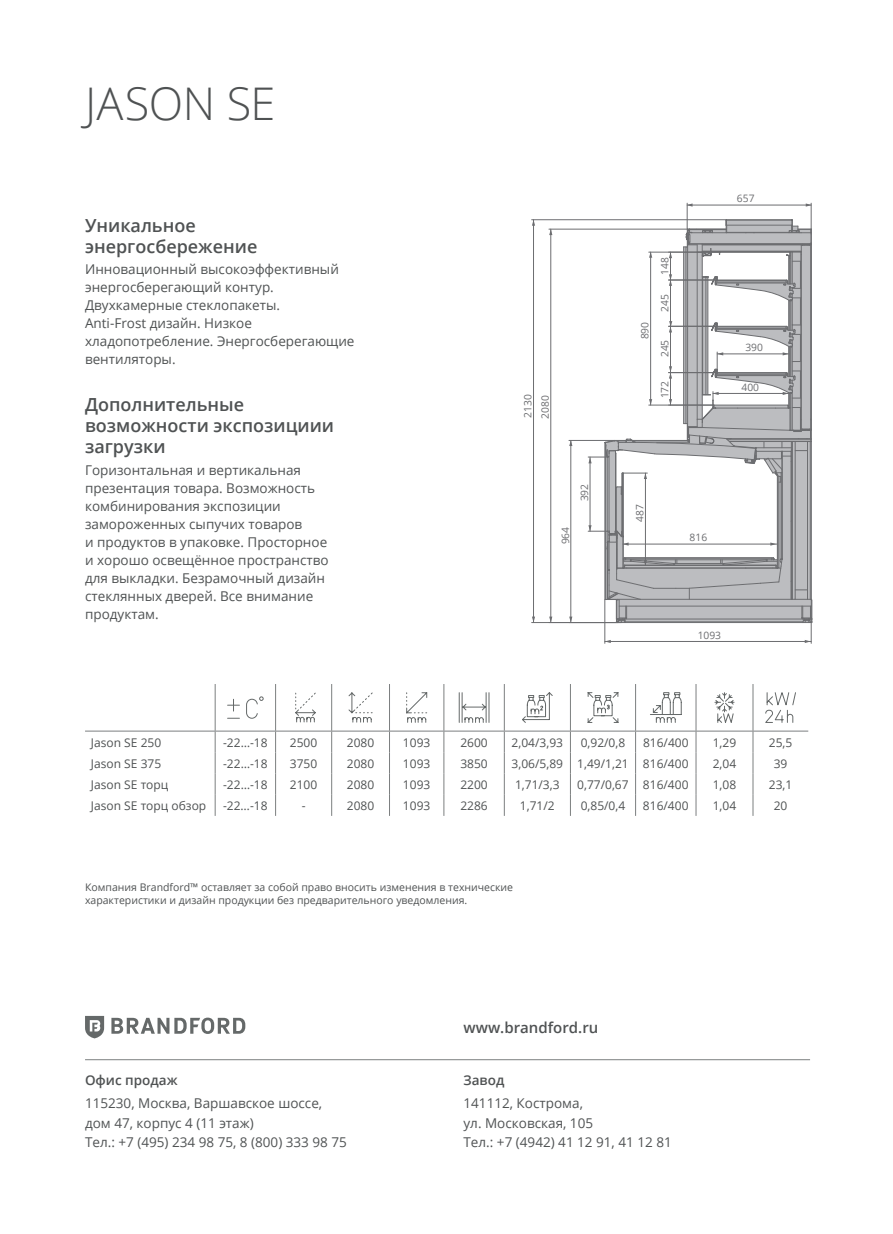
<style>
.page{position:relative;width:893px;height:1234px;background:#fff}
.page>*{position:absolute;margin:0;border:0;box-sizing:border-box;transform-origin:0 0}
.t1{font:300 45px "Open Sans";letter-spacing:-.01em;color:#4f5253}
.t2{font:600 18px/21px "Open Sans";color:#4f5253}
.t3{font:600 15px "Open Sans";color:#4f5253}
.t4{font:13.5px/18px "Open Sans";color:#4f5253}
.t5{font:13.5px/19.5px "Open Sans";color:#505354}
.t6{font:600 13.5px "Open Sans";color:#4f5253}
.t7{font:12px "Open Sans";color:#4f5253}
.t8{font:10.5px/12.6px "Open Sans";color:#4f5253}
.t9{font:10.2px "Open Sans";color:#6c6d70}
</style>
<div class="page">
<svg style="left:111px;top:1017px;width:134px;height:16px"></svg>
<svg style="left:85px;top:1015px;width:19px;height:23px"></svg>
<hr style="left:85px;top:1059px;width:725px;height:1px;background:#7c7f80">
<hr style="left:444px;top:684px;width:1px;height:46px;background:#7c7f80">
<hr style="left:504px;top:684px;width:1px;height:46px;background:#7c7f80">
<hr style="left:570px;top:684px;width:1px;height:46px;background:#7c7f80">
<hr style="left:635px;top:684px;width:1px;height:46px;background:#7c7f80">
<hr style="left:696px;top:684px;width:1px;height:46px;background:#7c7f80">
<hr style="left:753px;top:684px;width:1px;height:46px;background:#7c7f80">
<hr style="left:215px;top:684px;width:1px;height:46px;background:#7c7f80">
<hr style="left:275px;top:684px;width:1px;height:46px;background:#7c7f80">
<hr style="left:331px;top:684px;width:1px;height:46px;background:#7c7f80">
<hr style="left:389px;top:684px;width:1px;height:46px;background:#7c7f80">
<svg style="left:215px;top:731px;width:1px;height:84px"></svg>
<svg style="left:275px;top:731px;width:1px;height:84px"></svg>
<svg style="left:331px;top:731px;width:1px;height:84px"></svg>
<svg style="left:389px;top:731px;width:1px;height:84px"></svg>
<svg style="left:444px;top:731px;width:1px;height:84px"></svg>
<svg style="left:504px;top:731px;width:1px;height:84px"></svg>
<svg style="left:570px;top:731px;width:1px;height:84px"></svg>
<svg style="left:635px;top:731px;width:1px;height:84px"></svg>
<svg style="left:696px;top:731px;width:1px;height:84px"></svg>
<svg style="left:753px;top:731px;width:1px;height:84px"></svg>
<hr style="left:85px;top:730px;width:130px;height:1px;background:#7c7f80">
<hr style="left:215px;top:730px;width:61px;height:1px;background:#7c7f80">
<hr style="left:276px;top:730px;width:56px;height:1px;background:#7c7f80">
<hr style="left:332px;top:730px;width:57px;height:1px;background:#7c7f80">
<hr style="left:389px;top:730px;width:55px;height:1px;background:#7c7f80">
<hr style="left:444px;top:730px;width:60px;height:1px;background:#7c7f80">
<hr style="left:504px;top:730px;width:66px;height:1px;background:#7c7f80">
<hr style="left:570px;top:730px;width:66px;height:1px;background:#7c7f80">
<hr style="left:636px;top:730px;width:60px;height:1px;background:#7c7f80">
<hr style="left:696px;top:730px;width:57px;height:1px;background:#7c7f80">
<hr style="left:753px;top:730px;width:55px;height:1px;background:#7c7f80">
<svg style="left:227px;top:696px;width:37px;height:23px"></svg>
<svg style="left:295px;top:692px;width:21px;height:30px"></svg>
<svg style="left:348px;top:692px;width:25px;height:31px"></svg>
<svg style="left:406px;top:692px;width:22px;height:31px"></svg>
<svg style="left:458px;top:692px;width:32px;height:31px"></svg>
<svg style="left:522px;top:692px;width:31px;height:31px"></svg>
<svg style="left:587px;top:692px;width:32px;height:31px"></svg>
<svg style="left:650px;top:692px;width:32px;height:31px"></svg>
<svg style="left:714px;top:692px;width:21px;height:31px"></svg>
<svg style="left:765px;top:692px;width:31px;height:31px"></svg>
<hr style="left:550px;top:229px;width:1px;height:393px;background:#6c6d70">
<hr style="left:549px;top:229px;width:139px;height:1px;background:#6c6d70">
<hr style="left:569px;top:440px;width:45px;height:1px;background:#6c6d70">
<hr style="left:571px;top:440px;width:1px;height:182px;background:#6c6d70">
<hr style="left:532px;top:219px;width:194px;height:1px;background:#6c6d70">
<hr style="left:533px;top:220px;width:1px;height:402px;background:#6c6d70">
<hr style="left:532px;top:622px;width:86px;height:1px;background:#6c6d70">
<svg style="left:588px;top:203px;width:224px;height:440px"></svg>
<svg style="left:569px;top:616px;width:3px;height:6px"></svg>
<svg style="left:549px;top:229px;width:3px;height:6px"></svg>
<h1 class="t1" style="left:85px;top:72px;width:192px">JASON SE</h1>
<h2 class="t2" style="left:85px;top:214px;width:174px">Уникальное энергосбережение</h2>
<p class="t4" style="left:85px;top:260px;width:271px">Инновационный высокоэффективный энергосберегающий контур.<br>Двухкамерные стеклопакеты.<br>Anti-Frost дизайн. Низкое хладопотребление. Энергосберегающие вентиляторы.</p>
<h2 class="t2" style="left:85px;top:393px;width:251px">Дополнительные возможности экспозициии загрузки</h2>
<p class="t4" style="left:85px;top:460px;width:245px">Горизонтальная и вертикальная презентация товара. Возможность комбинирования экспозиции замороженных сыпучих товаров<br>и продуктов в упаковке. Просторное и хорошо освещённое пространство для выкладки. Безрамочный дизайн стеклянных дверей. Все внимание продуктам.</p>
<p class="t9" style="left:521px;top:418px;width:25px;rotate:-90deg">2130</p>
<p class="t9" style="left:538px;top:418px;width:25px;rotate:-90deg">2080</p>
<p class="t9" style="left:558px;top:544px;width:19px;rotate:-90deg">964</p>
<p class="t9" style="left:578px;top:501px;width:19px;rotate:-90deg">392</p>
<p class="t9" style="left:638px;top:339px;width:19px;rotate:-90deg">890</p>
<p class="t9" style="left:658px;top:275px;width:19px;rotate:-90deg">148</p>
<p class="t9" style="left:658px;top:312px;width:19px;rotate:-90deg">245</p>
<p class="t9" style="left:658px;top:357px;width:19px;rotate:-90deg">245</p>
<p class="t9" style="left:658px;top:398px;width:19px;rotate:-90deg">172</p>
<p class="t9" style="left:737px;top:192px;width:19px">657</p>
<p class="t9" style="left:745px;top:340px;width:19px">390</p>
<p class="t9" style="left:741px;top:380px;width:19px">400</p>
<p class="t9" style="left:633px;top:522px;width:19px;rotate:-90deg">487</p>
<p class="t9" style="left:690px;top:530px;width:19px">816</p>
<p class="t9" style="left:698px;top:628px;width:25px">1093</p>
<p class="t7" style="left:91px;top:733px;width:72px">Jason SE 250</p>
<p class="t7" style="left:223px;top:733px;width:46px">-22…-18</p>
<p class="t7" style="left:290px;top:733px;width:29px">2500</p>
<p class="t7" style="left:347px;top:733px;width:29px">2080</p>
<p class="t7" style="left:403px;top:733px;width:29px">1093</p>
<p class="t7" style="left:460px;top:733px;width:29px">2600</p>
<p class="t7" style="left:512px;top:733px;width:53px">2,04/3,93</p>
<p class="t7" style="left:581px;top:733px;width:46px">0,92/0,8</p>
<p class="t7" style="left:643px;top:733px;width:47px">816/400</p>
<p class="t7" style="left:713px;top:733px;width:25px">1,29</p>
<p class="t7" style="left:769px;top:733px;width:25px">25,5</p>
<p class="t7" style="left:91px;top:755px;width:72px">Jason SE 375</p>
<p class="t7" style="left:223px;top:755px;width:46px">-22…-18</p>
<p class="t7" style="left:290px;top:755px;width:29px">3750</p>
<p class="t7" style="left:347px;top:755px;width:29px">2080</p>
<p class="t7" style="left:403px;top:755px;width:29px">1093</p>
<p class="t7" style="left:460px;top:755px;width:29px">3850</p>
<p class="t7" style="left:512px;top:755px;width:178px">3,06/5,89 1,49/1,21 816/400</p>
<p class="t7" style="left:713px;top:755px;width:25px">2,04</p>
<p class="t7" style="left:774px;top:755px;width:15px">39</p>
<p class="t7" style="left:91px;top:776px;width:79px">Jason SE торц</p>
<p class="t7" style="left:223px;top:776px;width:46px">-22…-18</p>
<p class="t7" style="left:290px;top:776px;width:29px">2100</p>
<p class="t7" style="left:347px;top:776px;width:29px">2080</p>
<p class="t7" style="left:403px;top:776px;width:29px">1093</p>
<p class="t7" style="left:460px;top:776px;width:29px">2200</p>
<p class="t7" style="left:515px;top:776px;width:46px">1,71/3,3</p>
<p class="t7" style="left:577px;top:776px;width:113px">0,77/0,67 816/400</p>
<p class="t7" style="left:713px;top:776px;width:25px">1,08</p>
<p class="t7" style="left:769px;top:776px;width:25px">23,1</p>
<p class="t7" style="left:91px;top:797px;width:117px">Jason SE торц обзор</p>
<p class="t7" style="left:223px;top:797px;width:46px">-22…-18</p>
<p class="t7" style="left:302px;top:797px;width:5px">-</p>
<p class="t7" style="left:347px;top:797px;width:29px">2080</p>
<p class="t7" style="left:403px;top:797px;width:29px">1093</p>
<p class="t7" style="left:460px;top:797px;width:29px">2286</p>
<p class="t7" style="left:520px;top:797px;width:36px">1,71/2</p>
<p class="t7" style="left:581px;top:797px;width:46px">0,85/0,4</p>
<p class="t7" style="left:643px;top:797px;width:47px">816/400</p>
<p class="t7" style="left:713px;top:797px;width:25px">1,04</p>
<p class="t7" style="left:774px;top:797px;width:15px">20</p>
<p class="t8" style="left:85px;top:880px;width:430px">Компания Brandford™ оставляет за собой право вносить изменения в технические характеристики и дизайн продукции без предварительного уведомления.</p>
<p class="t3" style="left:463px;top:1017px;width:136px">www.brandford.ru</p>
<p class="t6" style="left:85px;top:1070px;width:94px">Офис продаж</p>
<p class="t6" style="left:463px;top:1070px;width:42px">Завод</p>
<p class="t5" style="left:85px;top:1093px;width:263px">115230, Москва, Варшавское шоссе, дом 47, корпус 4 (11 этаж)<br>Тел.: +7 (495) 234 98 75, 8 (800) 333 98 75</p>
<p class="t5" style="left:463px;top:1093px;width:210px">141112, Кострома,<br>ул. Московская, 105<br>Тел.: +7 (4942) 41 12 91, 41 12 81</p>
</div>
